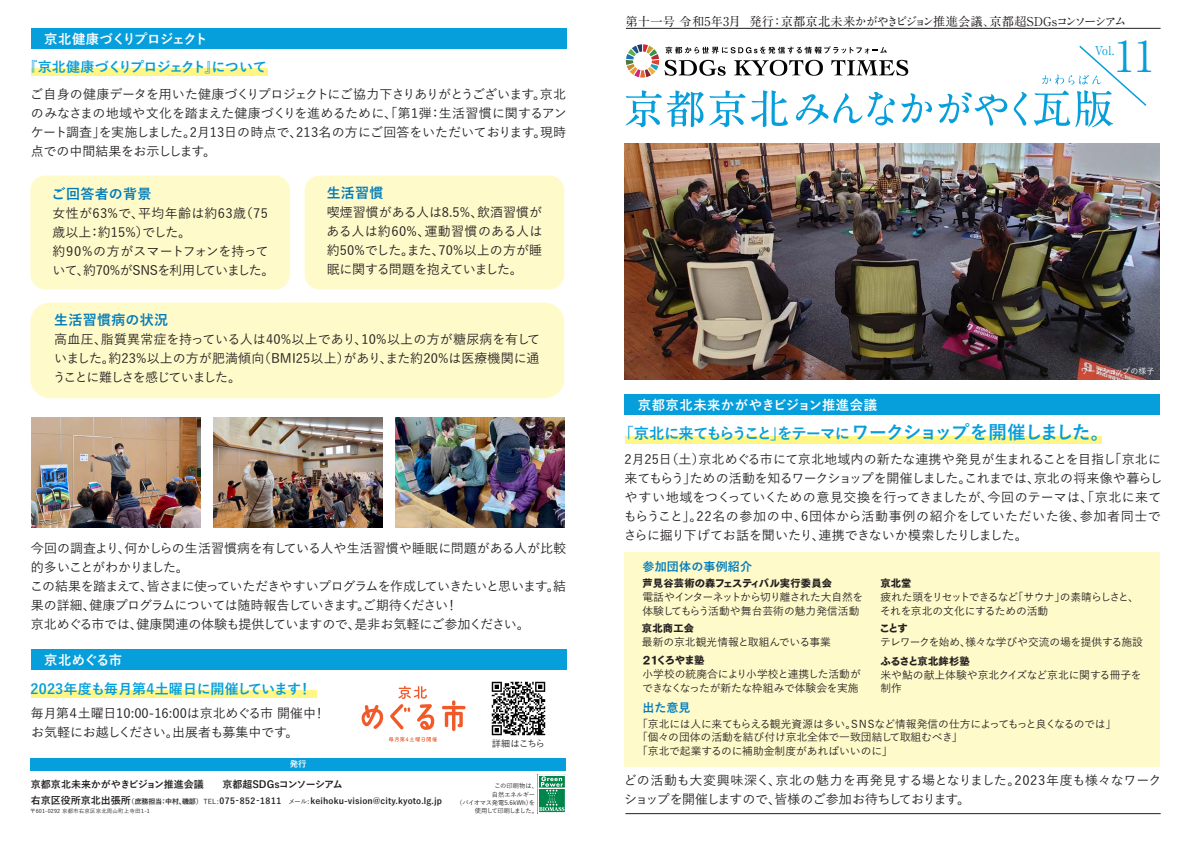
<style>
.page{position:relative;width:1191px;height:842px;background:#fff}
.page>*{position:absolute;margin:0;border:0;box-sizing:border-box;transform-origin:0 0}
.t1{font:700 42.4px "A1 Mincho Std";color:#069edb;scale:.93 1}
.t2{font:700 15.3px "Yu Go";letter-spacing:-.07em;color:#069edb}
.t3{font:700 14px "Yu Go";letter-spacing:.005em;color:#069edb}
.t4{font:700 14px "Yu Go";letter-spacing:-.045em;color:#069edb}
.t5{font:700 14px "Yu Go";letter-spacing:.02em;color:#007cbb}
.t6{font:700 13.5px "Yu Go";letter-spacing:.04em;color:#fff}
.t7{font:700 13.5px "Yu Go";letter-spacing:-.045em;color:#fff}
.t8{font:700 13.5px "Yu Go";letter-spacing:.005em;color:#fff}
.t9{font:500 13px/19px "Yu Go";letter-spacing:-.01em;color:#231f20}
.t10{font:500 13px/19px "Yu Go";letter-spacing:-.045em;color:#231f20}
.t11{font:700 12.3px "A1 Mincho Std";color:#069edb;scale:.93 1}
.t12{font:700 12.2px "A1 Mincho Std";letter-spacing:.02em;color:#231f20}
.t13{font:700 12px "Yu Go";letter-spacing:.02em;color:#007cbb}
.t14{font:500 10.8px/13.7px "Yu Go";letter-spacing:-.015em;color:#231f20}
.t15{font:500 10.8px/13.7px "Yu Go";letter-spacing:-.035em;color:#231f20}
.t16{font:500 10.8px/13.7px "Yu Go";letter-spacing:-.05em;color:#231f20}
.t17{font:500 10.8px "Yu Go";letter-spacing:-.04em;color:#231f20}
.t18{font:10.3px "Tsuku Go Pro H";letter-spacing:.015em;color:#231f20}
.t19{font:10.3px "Tsuku Go Pro H";letter-spacing:-.11em;color:#231f20}
.t20{font:700 10px "Yu Go";color:#231f20}
.t21{font:700 10px "Yu Go";letter-spacing:-.07em;color:#231f20}
.t22{font:500 9.3px "Yu Go";letter-spacing:-.075em;color:#231f20}
.t23{font:700 8.5px "Yu Go";letter-spacing:.015em;color:#231f20}
.t24{font:700 8.4px "Yu Go";color:#fff}
.t25{font:500 8px "Yu Go";letter-spacing:-.095em;color:#fff}
.t26{font:700 7px "Yu Go";letter-spacing:-.03em;color:#231f20}
.t27{font:500 6.3px "Yu Go";letter-spacing:-.025em;color:#231f20}
.t28{font:500 6.3px "Yu Go";letter-spacing:-.095em;color:#231f20}
.t29{font:500 5.5px "Yu Go";letter-spacing:.02em;color:#231f20}
.s1{font-size:10px}
.s2{font-size:8.5px}
.s3{font-weight:500;font-size:6.8px}
.s4{font-size:18.4px}
</style>
<div class="page">
<div style="left:30px;top:176px;width:260px;height:113px;background:#fffaca;border-radius:15px"></div>
<div style="left:305px;top:176px;width:259px;height:113px;background:#fffaca;border-radius:15px"></div>
<div style="left:31px;top:68px;width:236px;height:7px;background:#fff685"></div>
<div style="left:31px;top:690px;width:286px;height:8px;background:#fff685"></div>
<hr style="left:625px;top:813px;width:535px;height:1px;background:#231f20">
<div style="left:625px;top:436px;width:476px;height:8px;background:#fff685"></div>
<hr style="left:626px;top:28px;width:534px;height:1px;background:#231f20">
<svg style="left:625px;top:90px;width:78px;height:37px"></svg>
<svg style="left:709px;top:90px;width:36px;height:37px"></svg>
<svg style="left:751px;top:90px;width:37px;height:37px"></svg>
<svg style="left:796px;top:92px;width:98px;height:33px"></svg>
<svg style="left:901px;top:93px;width:31px;height:30px"></svg>
<svg style="left:938px;top:92px;width:69px;height:34px"></svg>
<svg style="left:1013px;top:92px;width:13px;height:34px"></svg>
<svg style="left:1034px;top:45px;width:113px;height:82px"></svg>
<svg style="left:626px;top:44px;width:282px;height:34px"></svg>
<img style="left:624px;top:144px;width:535px;height:235px">
<div style="left:624px;top:394px;width:535px;height:20px;background:#069edb"></div>
<svg style="left:537px;top:774px;width:29px;height:40px"></svg>
<svg style="left:538px;top:775px;width:28px;height:38px"></svg>
<div style="left:30px;top:758px;width:536px;height:13px;background:#069edb"></div>
<div style="left:31px;top:28px;width:535px;height:20px;background:#069edb"></div>
<div style="left:31px;top:650px;width:535px;height:20px;background:#069edb"></div>
<div style="left:30px;top:303px;width:534px;height:95px;background:#fffaca;border-radius:20px"></div>
<div style="left:624px;top:552px;width:535px;height:214px;background:#fffaca"></div>
<img style="left:491px;top:681px;width:55px;height:55px">
<svg style="left:361px;top:705px;width:22px;height:24px"></svg>
<svg style="left:442px;top:700px;width:23px;height:31px"></svg>
<svg style="left:390px;top:686px;width:44px;height:44px"></svg>
<svg style="left:389px;top:737px;width:48px;height:5px"></svg>
<img style="left:213px;top:418px;width:169px;height:109px">
<img style="left:31px;top:418px;width:169px;height:109px">
<img style="left:395px;top:418px;width:169px;height:109px">
<p class="t7" style="left:44px;top:31px;width:165px">京北健康づくりプロジェクト</p>
<p class="t4" style="left:23px;top:59px;width:245px">『京北健康づくりプロジェクト』について</p>
<p class="t9" style="left:30px;top:83px;width:538px;text-align:justify">ご自身の健康データを用いた健康づくりプロジェクトにご協力下さりありがとうございます。京北のみなさまの地域や文化を踏まえた健康づくりを進めるために、「第1弾：生活習慣に関するアンケート調査」を実施しました。2月13日の時点で、213名の方にご回答をいただいております。現時点での中間結果をお示しします。</p>
<p class="t5" style="left:52px;top:186px;width:101px">ご回答者の背景</p>
<p class="t9" style="left:52px;top:202px;width:223px">女性が63%で、平均年齢は約63歳（75歳以上：約15%）でした。<br>約90%の方がスマートフォンを持っていて、約70%がSNSを利用していました。</p>
<p class="t5" style="left:54px;top:312px;width:115px">生活習慣病の状況</p>
<p class="t5" style="left:327px;top:185px;width:58px">生活習慣</p>
<p class="t9" style="left:326px;top:201px;width:217px;text-align:justify">喫煙習慣がある人は8.5%、飲酒習慣がある人は約60%、運動習慣のある人は約50%でした。また、70%以上の方が睡眠に関する問題を抱えていました。</p>
<p class="t9" style="left:53px;top:328px;width:489px;text-align:justify">高血圧、脂質異常症を持っている人は40%以上であり、10%以上の方が糖尿病を有していました。約23%以上の方が肥満傾向（BMI25以上）があり、また約20%は医療機関に通うことに難しさを感じていました。</p>
<p class="t10" style="left:30px;top:537px;width:537px">今回の調査より、何かしらの生活習慣病を有している人や生活習慣や睡眠に問題がある人が比較的多いことがわかりました。<br>この結果を踏まえて、皆さまに使っていただきやすいプログラムを作成していきたいと思います。結果の詳細、健康プログラムについては随時報告していきます。ご期待ください！<br>京北めぐる市では、健康関連の体験も提供していますので、是非お気軽にご参加ください。</p>
<p class="t8" style="left:44px;top:652px;width:79px">京北めぐる市</p>
<p class="t3" style="left:30px;top:681px;width:283px">2023年度も毎月第4土曜日に開催しています！</p>
<p class="t9" style="left:31px;top:702px;width:296px">毎月第４土曜日10:00-16:00は京北めぐる市 開催中！お気軽にお越しください。出展者も募集中です。</p>
<p class="t24" style="left:290px;top:760px;width:18px">発行</p>
<p class="t20" style="left:31px;top:779px;width:174px">京都京北未来かがやきビジョン推進会議</p>
<p class="t21" style="left:222px;top:779px;width:122px">京都超SDGsコンソーシアム</p>
<p class="t26" style="left:31px;top:797px;width:252px"><span class="s1">右京区役所京北出張所</span>（庶務担当：中村、磯部）<sub>TEL:</sub><span class="s2">075-852-1811</span></p>
<p class="t23" style="left:288px;top:796px;width:155px"><span class="s3">メール:</span>keihoku-vision@city.kyoto.lg.jp</p>
<p class="t29" style="left:30px;top:806px;width:121px">〒601-0292 京都市右京区京北周山町上寺田１-1</p>
<p class="t22" style="left:492px;top:735px;width:54px">詳細はこちら</p>
<p class="t27" style="left:494px;top:780px;width:45px">この印刷物は、</p>
<p class="t27" style="left:492px;top:788px;width:45px">自然エネルギー</p>
<p class="t27" style="left:456px;top:797px;width:80px">（バイオマス発電5.6kWh）を</p>
<p class="t28" style="left:475px;top:805px;width:65px">使用して印刷しました。</p>
<p class="t12" style="left:625px;top:11px;width:502px">第十一号 令和5年3月 発行：京都京北未来かがやきビジョン推進会議、京都超SDGsコンソーシアム</p>
<p class="t11" style="left:1094px;top:41px;width:22px">Vol.</p>
<h1 class="t1" style="left:1114px;top:21px;width:44px">11</h1>
<p class="t6" style="left:638px;top:397px;width:240px">京都京北未来かがやきビジョン推進会議</p>
<p class="t25" style="left:1080px;top:363px;width:76px">ワークショップの様子</p>
<p class="t2" style="left:618px;top:425px;width:492px">「京北に来てもらうこと」をテーマに<span class="s4">ワークショップを開催しました。</span></p>
<p class="t9" style="left:624px;top:448px;width:540px">2月25日（土）京北めぐる市にて京北地域内の新たな連携や発見が生まれることを目指し「京北に来てもらう」ための活動を知るワークショップを開催しました。これまでは、京北の将来像や暮らしやすい地域をつくっていくための意見交換を行ってきましたが、今回のテーマは、「京北に来てもらうこと」。22名の参加の中、6団体から活動事例の紹介をしていただいた後、参加者同士でさらに掘り下げてお話を聞いたり、連携できないか模索したりしました。</p>
<p class="t13" style="left:642px;top:560px;width:111px">参加団体の事例紹介</p>
<p class="t18" style="left:642px;top:577px;width:191px">芦見谷芸術の森フェスティバル実行委員会</p>
<p class="t15" style="left:642px;top:589px;width:222px">電話やインターネットから切り離された大自然を体験してもらう活動や舞台芸術の魅力発信活動</p>
<p class="t18" style="left:642px;top:622px;width:54px">京北商工会</p>
<p class="t14" style="left:642px;top:634px;width:191px">最新の京北観光情報と取組んでいる事業</p>
<p class="t18" style="left:880px;top:577px;width:33px">京北堂</p>
<p class="t16" style="left:880px;top:589px;width:260px">疲れた頭をリセットできるなど「サウナ」の素晴らしさと、それを京北の文化にするための活動</p>
<p class="t18" style="left:879px;top:622px;width:30px">ことす</p>
<p class="t17" style="left:880px;top:632px;width:264px">テレワークを始め、様々な学びや交流の場を提供する施設</p>
<p class="t19" style="left:641px;top:654px;width:64px">２１くろやま塾</p>
<p class="t14" style="left:642px;top:666px;width:220px">小学校の統廃合により小学校と連携した活動ができなくなったが新たな枠組みで体験会を実施</p>
<p class="t14" style="left:637px;top:715px;width:481px">「京北には人に来てもらえる観光資源は多い。ＳＮＳなど情報発信の仕方によってもっと良くなるのでは」「個々の団体の活動を結び付け京北全体で一致団結して取組むべき」<br>「京北で起業するのに補助金制度があればいいのに」</p>
<p class="t18" style="left:880px;top:655px;width:91px">ふるさと京北鉾杉塾</p>
<p class="t14" style="left:880px;top:666px;width:263px">米や鮎の献上体験や京北クイズなど京北に関する冊子を制作</p>
<p class="t13" style="left:642px;top:701px;width:50px">出た意見</p>
<p class="t9" style="left:624px;top:769px;width:539px">どの活動も大変興味深く、京北の魅力を再発見する場となりました。2023年度も様々なワークショップを開催しますので、皆様のご参加お待ちしております。</p>
</div>
